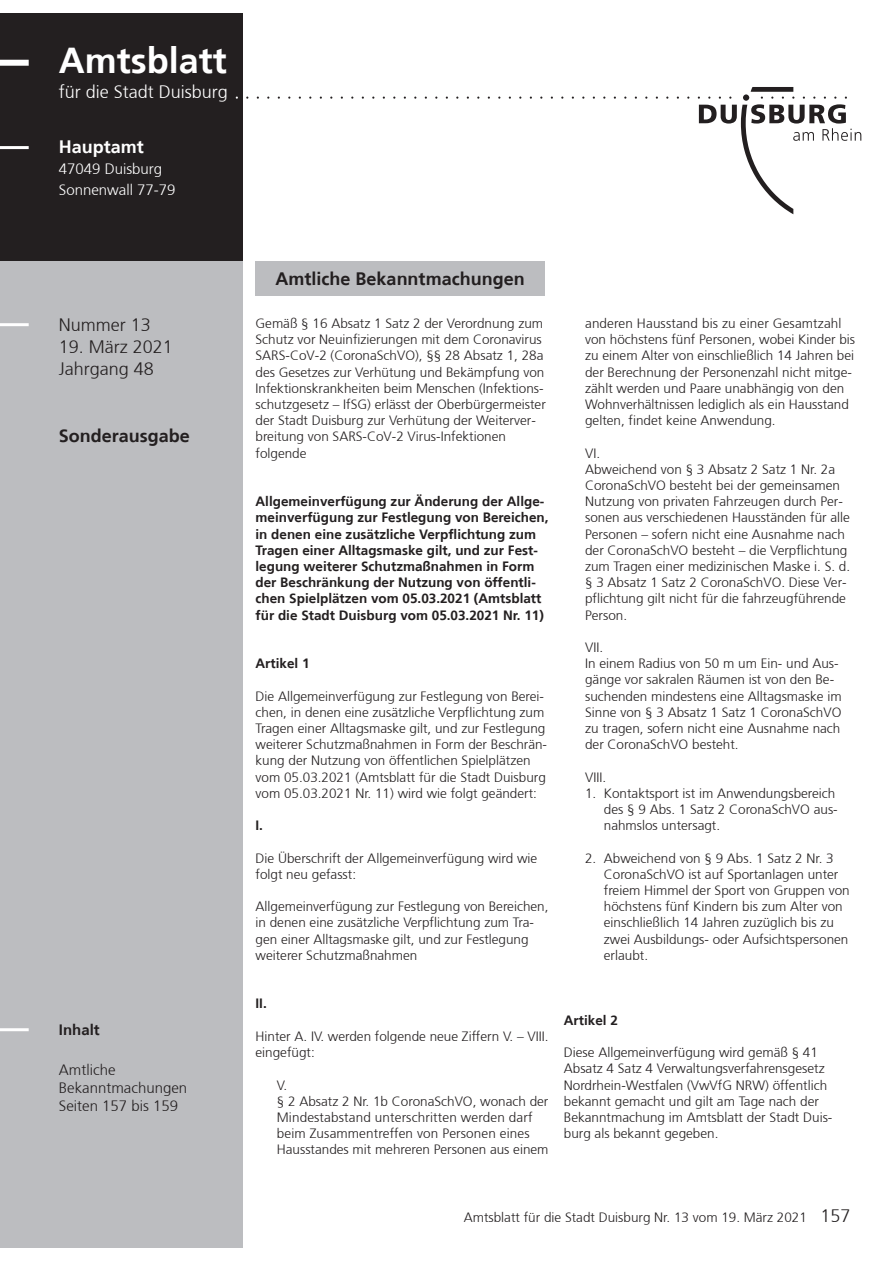
<style>
.page{position:relative;width:893px;height:1263px;background:#fff}
.page>*{position:absolute;margin:0;border:0;box-sizing:border-box;transform-origin:0 0}
.t1{font:150px "Duisburg Logo";color:#231f20}
.t2{font:700 36px "Frutiger 65";color:#fff}
.Nummer_Datum_Jahrgan{font:700 18px "Frutiger 65";color:#231f20}
.Nummer_Datum_Jahrgan-2{font:300 18px "Frutiger 45";color:#231f20}
.Adresse_Kopf{font:300 18px "Frutiger 45";color:#fff}
.Adresse_Kopf-2{font:700 18px "Frutiger 65";color:#fff}
.t3{font:300 15px "Frutiger 45";color:#231f20}
.Adresse_Kopf-3{font:300 15px "Frutiger 45";color:#fff}
.t4{font:700 15px "Frutiger 65";color:#231f20}
.Fließtext{font:300 13.5px/16.2px "Frutiger 45";color:#231f20}
.Fließtext-2{font:700 13.5px/16.2px "Frutiger 65";color:#231f20}
.Fußzeile{font:300 13.5px "Frutiger 45";color:#231f20}
.s1{color:#fff}
</style>
<div class="page">
<div style="left:0;top:13px;width:242px;height:251px;background:#231f20"></div>
<div style="left:0;top:261px;width:242px;height:987px;background:#bcbdc0"></div>
<div style="left:0;top:60px;width:29px;height:6px;background:#fff"></div>
<hr style="left:0;top:146px;width:29px;height:3px;background:#fff">
<hr style="left:0;top:323px;width:29px;height:3px;background:#fff">
<hr style="left:0;top:1028px;width:29px;height:3px;background:#fff">
<div style="left:256px;top:261px;width:289px;height:35px;background:#bcbdc0"></div>
<p class="t2" style="left:59px;top:39px;width:170px">Amtsblatt</p>
<p class="Adresse_Kopf" style="left:59px;top:82px;width:171px">für die Stadt Duisburg</p>
<p class="Adresse_Kopf-2" style="left:59px;top:137px;width:87px">Hauptamt</p>
<p class="Adresse_Kopf-3" style="left:59px;top:161px;width:105px">47049 Duisburg</p>
<p class="Adresse_Kopf-3" style="left:59px;top:182px;width:118px">Sonnenwall 77-79</p>
<p class="t1" style="left:236px;top:-41px;width:627px"><span class="s1">.</span>.......................................L</p>
<p class="Nummer_Datum_Jahrgan-2" style="left:59px;top:315px;width:94px">Nummer 13</p>
<p class="Nummer_Datum_Jahrgan-2" style="left:59px;top:337px;width:116px">19. März 2021</p>
<p class="Nummer_Datum_Jahrgan-2" style="left:59px;top:358px;width:97px">Jahrgang 48</p>
<p class="Nummer_Datum_Jahrgan" style="left:59px;top:425px;width:133px">Sonderausgabe</p>
<p class="t4" style="left:59px;top:1021px;width:42px">Inhalt</p>
<p class="t3" style="left:59px;top:1061px;width:58px">Amtliche</p>
<p class="t3" style="left:59px;top:1079px;width:130px">Bekanntmachungen</p>
<p class="t3" style="left:59px;top:1097px;width:121px">Seiten 157 bis 159</p>
<p class="Nummer_Datum_Jahrgan" style="left:276px;top:268px;width:251px">Amtliche Bekanntmachungen</p>
<p class="Fließtext" style="left:256px;top:315px;width:292px">Gemäß § 16 Absatz 1 Satz 2 der Verordnung zum Schutz vor Neuinfizierungen mit dem Coronavirus SARS-CoV-2 (CoronaSchVO), §§ 28 Absatz 1, 28a des Gesetzes zur Verhütung und Bekämpfung von Infektionskrankheiten beim Menschen (Infektions&shy;schutzgesetz – IfSG) erlässt der Oberbürgermeister der Stadt Duisburg zur Verhütung der Weiterver&shy;breitung von SARS-CoV-2 Virus-Infektionen folgende</p>
<p class="Fließtext-2" style="left:256px;top:493px;width:294px">Allgemeinverfügung zur Änderung der Allge&shy;meinverfügung zur Festlegung von Bereichen, in denen eine zusätzliche Verpflichtung zum Tragen einer Alltagsmaske gilt, und zur Fest&shy;legung weiterer Schutzmaßnahmen in Form der Beschränkung der Nutzung von öffentli&shy;chen Spielplätzen vom 05.03.2021 (Amtsblatt für die Stadt Duisburg vom 05.03.2021 Nr. 11)</p>
<p class="Fließtext-2" style="left:256px;top:655px;width:56px">Artikel 1</p>
<p class="Fließtext" style="left:256px;top:688px;width:293px">Die Allgemeinverfügung zur Festlegung von Berei&shy;chen, in denen eine zusätzliche Verpflichtung zum Tragen einer Alltagsmaske gilt, und zur Festlegung weiterer Schutzmaßnahmen in Form der Beschrän&shy;kung der Nutzung von öffentlichen Spielplätzen vom 05.03.2021 (Amtsblatt für die Stadt Duisburg vom 05.03.2021 Nr. 11) wird wie folgt geändert:</p>
<p class="Fließtext-2" style="left:256px;top:817px;width:9px">I.</p>
<p class="Fließtext" style="left:256px;top:850px;width:283px">Die Überschrift der Allgemeinverfügung wird wie folgt neu gefasst:</p>
<p class="Fließtext" style="left:256px;top:899px;width:294px">Allgemeinverfügung zur Festlegung von Bereichen, in denen eine zusätzliche Verpflichtung zum Tra&shy;gen einer Alltagsmaske gilt, und zur Festlegung weiterer Schutzmaßnahmen</p>
<p class="Fließtext-2" style="left:256px;top:996px;width:13px">II.</p>
<p class="Fließtext" style="left:256px;top:1028px;width:294px">Hinter A. IV. werden folgende neue Ziffern V. – VIII. eingefügt:</p>
<p class="Fließtext" style="left:277px;top:1077px;width:12px">V.</p>
<p class="Fließtext" style="left:277px;top:1093px;width:273px">§ 2 Absatz 2 Nr. 1b CoronaSchVO, wonach der Mindestabstand unterschritten werden darf beim Zusammentreffen von Personen eines Hausstandes mit mehreren Personen aus einem</p>
<p class="Fließtext" style="left:585px;top:315px;width:272px">anderen Hausstand bis zu einer Gesamtzahl von höchstens fünf Personen, wobei Kinder bis zu einem Alter von einschließlich 14 Jahren bei der Berechnung der Personenzahl nicht mitge&shy;zählt werden und Paare unabhängig von den Wohnverhältnissen lediglich als ein Hausstand gelten, findet keine Anwendung.</p>
<p class="Fließtext" style="left:585px;top:445px;width:16px">VI.</p>
<p class="Fließtext" style="left:585px;top:461px;width:267px">Abweichend von § 3 Absatz 2 Satz 1 Nr. 2a CoronaSchVO besteht bei der gemeinsamen Nutzung von privaten Fahrzeugen durch Per&shy;sonen aus verschiedenen Hausständen für alle Personen – sofern nicht eine Ausnahme nach der CoronaSchVO besteht – die Verpflichtung zum Tragen einer medizinischen Maske i. S. d. § 3 Absatz 1 Satz 2 CoronaSchVO. Diese Ver&shy;pflichtung gilt nicht für die fahrzeugführende Person.</p>
<p class="Fließtext" style="left:585px;top:639px;width:19px">VII.</p>
<p class="Fließtext" style="left:585px;top:656px;width:258px">In einem Radius von 50 m um Ein- und Aus&shy;gänge vor sakralen Räumen ist von den Be&shy;suchenden mindestens eine Alltagsmaske im Sinne von § 3 Absatz 1 Satz 1 CoronaSchVO zu tragen, sofern nicht eine Ausnahme nach der CoronaSchVO besteht.</p>
<p class="Fließtext" style="left:585px;top:769px;width:22px">VIII.</p>
<p class="Fließtext" style="left:604px;top:785px;width:235px;text-indent:-19px">1. Kontaktsport ist im Anwendungsbereich des § 9 Abs. 1 Satz 2 CoronaSchVO aus&shy;nahmslos untersagt.</p>
<p class="Fließtext" style="left:604px;top:850px;width:247px;text-indent:-19px">2. Abweichend von § 9 Abs. 1 Satz 2 Nr. 3<br>CoronaSchVO ist auf Sportanlagen unter freiem Himmel der Sport von Gruppen von höchstens fünf Kindern bis zum Alter von einschließlich 14 Jahren zuzüglich bis zu zwei Ausbildungs- oder Aufsichtspersonen erlaubt.</p>
<p class="Fließtext-2" style="left:564px;top:1012px;width:56px">Artikel 2</p>
<p class="Fließtext" style="left:564px;top:1044px;width:270px">Diese Allgemeinverfügung wird gemäß § 41<br>Absatz 4 Satz 4 Verwaltungsverfahrensgesetz Nordrhein-Westfalen (VwVfG NRW) öffentlich bekannt gemacht und gilt am Tage nach der Bekanntmachung im Amtsblatt der Stadt Duis&shy;burg als bekannt gegeben.</p>
<p class="Fußzeile" style="left:464px;top:1210px;width:345px">Amtsblatt für die Stadt Duisburg Nr. 13 vom 19. März 2021</p>
<p class="Nummer_Datum_Jahrgan-2" style="left:820px;top:1206px;width:32px">157</p>
</div>
